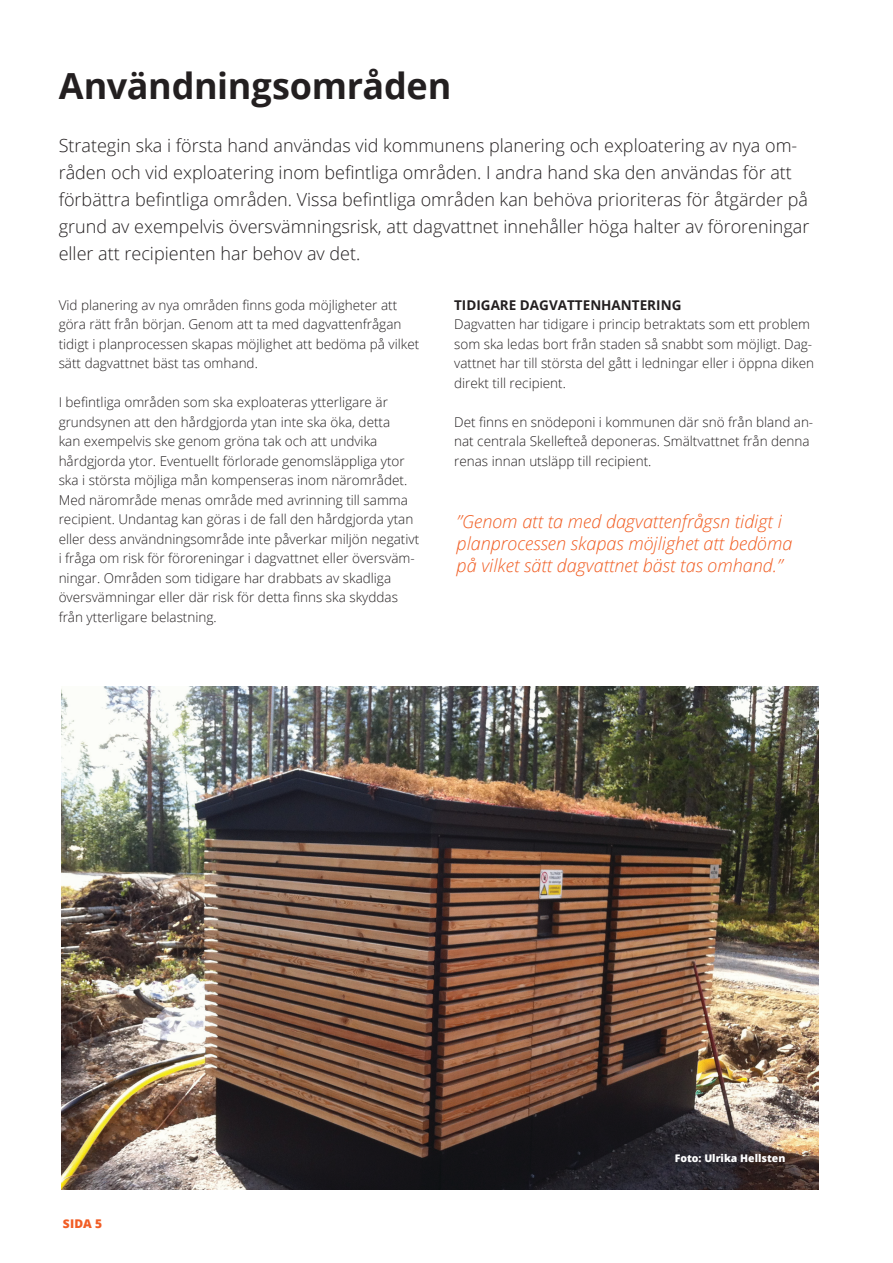
<style>
.page{position:relative;width:893px;height:1263px;background:#fff}
.page>*{position:absolute;margin:0;border:0;box-sizing:border-box;transform-origin:0 0}
.t1{font:700 36px "Open Sans";letter-spacing:-.005em;color:#231f20}
.t2{font:300 18px/27px "Open Sans";color:#231f20}
.t3{font:italic 300 18px/21.6px "Open Sans";color:#f15d22}
.t4{font:300 13.5px/19.5px "Open Sans";color:#231f20}
.t5{font:700 13.5px "Open Sans";color:#231f20}
.t6{font:800 12px "Open Sans";color:#f15d25}
.t7{font:800 10.5px "Open Sans";color:#fff}
</style>
<div class="page">
<img style="left:62px;top:687px;width:757px;height:502px">
<p class="t1" style="left:59px;top:60px;width:394px">Användningsområden</p>
<p class="t2" style="left:59px;top:131px;width:752px">Strategin ska i första hand användas vid kommunens planering och exploatering av nya om&shy;råden och vid exploatering inom befintliga områden. I andra hand ska den användas för att förbättra befintliga områden. Vissa befintliga områden kan behöva prioriteras för åtgärder på grund av exempelvis översvämningsrisk, att dagvattnet innehåller höga halter av föroreningar eller att recipienten har behov av det.</p>
<p class="t4" style="left:59px;top:295px;width:362px">Vid planering av nya områden finns goda möjligheter att göra rätt från början. Genom att ta med dagvattenfrågan tidigt i planprocessen skapas möjlighet att bedöma på vilket sätt dagvattnet bäst tas omhand.</p>
<p class="t4" style="left:59px;top:392px;width:362px">I befintliga områden som ska exploateras ytterligare är grundsynen att den hårdgjorda ytan inte ska öka, detta<br>kan exempelvis ske genom gröna tak och att undvika hårdgjorda ytor. Eventuellt förlorade genomsläppliga ytor ska i största möjliga mån kompenseras inom närområdet.<br>Med närområde menas område med avrinning till samma recipient. Undantag kan göras i de fall den hårdgjorda ytan eller dess användningsområde inte påverkar miljön negativt i fråga om risk för föroreningar i dagvattnet eller översväm&shy;ningar. Områden som tidigare har drabbats av skadliga översvämningar eller där risk för detta finns ska skyddas från ytterligare belastning.</p>
<p class="t5" style="left:454px;top:295px;width:229px">TIDIGARE DAGVATTENHANTERING</p>
<p class="t4" style="left:454px;top:314px;width:361px">Dagvatten har tidigare i princip betraktats som ett problem som ska ledas bort från staden så snabbt som möjligt. Dag&shy;vattnet har till största del gått i ledningar eller i öppna diken direkt till recipient.</p>
<p class="t4" style="left:454px;top:412px;width:361px">Det finns en snödeponi i kommunen där snö från bland an&shy;nat centrala Skellefteå deponeras. Smältvattnet från denna renas innan utsläpp till recipient.</p>
<p class="t3" style="left:457px;top:510px;width:337px">”Genom att ta med dagvattenfrågsn tidigt i planprocessen skapas möjlighet att bedöma på vilket sätt dagvattnet bäst tas omhand.”</p>
<p class="t6" style="left:63px;top:1214px;width:41px">SIDA 5</p>
<p class="t7" style="left:675px;top:1150px;width:112px">Foto: Ulrika Hellsten</p>
</div>
